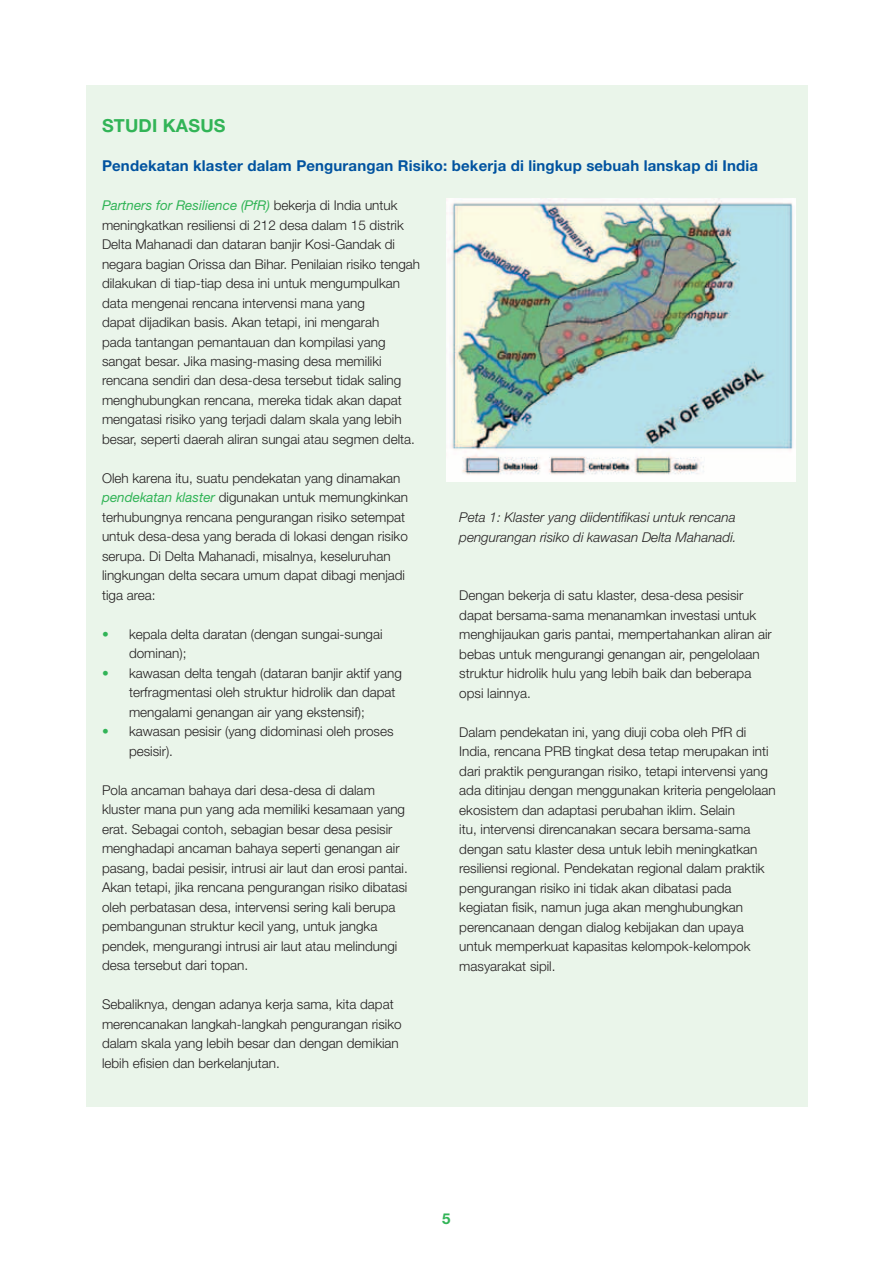
<style>
.page{position:relative;width:893px;height:1263px;background:#fff}
.page>*{position:absolute;margin:0;border:0;box-sizing:border-box;transform-origin:0 0}
.t1{font:700 18px "Helvetica Neue LT Std";letter-spacing:.01em;color:#32b457}
.t2{font:700 15px "Helvetica Neue LT Std";letter-spacing:.01em;color:#0153a0}
.t3{font:700 15px "Helvetica Neue LT Std";color:#32b457}
.t4{font:300 13.5px/19.5px "Helvetica Neue LT Std";color:#231f20}
.t5{font:italic 300 13.5px/19.5px "Helvetica Neue LT Std";color:#231f20}
.s1{font-weight:400;font-style:italic;color:#32b457}
.s2{color:#32b457}
</style>
<div class="page">
<div style="left:86px;top:86px;width:721px;height:1021px;background:#eaf5ea"></div>
<img style="left:446px;top:199px;width:349px;height:283px">
<h1 class="t1" style="left:102px;top:114px;width:125px">STUDI KASUS</h1>
<p class="t2" style="left:102px;top:156px;width:658px">Pendekatan klaster dalam Pengurangan Risiko: bekerja di lingkup sebuah lanskap di India</p>
<p class="t4" style="left:102px;top:195px;width:320px"><span class="s1">Partners for Resilience (PfR)</span> bekerja di India untuk meningkatkan resiliensi di 212 desa dalam 15 distrik Delta Mahanadi dan dataran banjir Kosi-Gandak di negara bagian Orissa dan Bihar. Penilaian risiko tengah dilakukan di tiap-tiap desa ini untuk mengumpulkan data mengenai rencana intervensi mana yang<br>dapat dijadikan basis. Akan tetapi, ini mengarah<br>pada tantangan pemantauan dan kompilasi yang sangat besar. Jika masing-masing desa memiliki rencana sendiri dan desa-desa tersebut tidak saling menghubungkan rencana, mereka tidak akan dapat mengatasi risiko yang terjadi dalam skala yang lebih besar, seperti daerah aliran sungai atau segmen delta.</p>
<p class="t4" style="left:102px;top:468px;width:308px">Oleh karena itu, suatu pendekatan yang dinamakan <span class="s1">pendekatan klaster</span> digunakan untuk memungkinkan terhubungnya rencana pengurangan risiko setempat untuk desa-desa yang berada di lokasi dengan risiko serupa. Di Delta Mahanadi, misalnya, keseluruhan lingkungan delta secara umum dapat dibagi menjadi tiga area:</p>
<p class="t4" style="left:129px;top:624px;width:255px;text-indent:-27px"><span class="s2">•</span> kepala delta daratan (dengan sungai-sungai dominan);</p>
<p class="t4" style="left:129px;top:663px;width:274px;text-indent:-27px"><span class="s2">•</span> kawasan delta tengah (dataran banjir aktif yang terfragmentasi oleh struktur hidrolik dan dapat mengalami genangan air yang ekstensif);</p>
<p class="t4" style="left:129px;top:722px;width:266px;text-indent:-27px"><span class="s2">•</span> kawasan pesisir (yang didominasi oleh proses pesisir).</p>
<p class="t4" style="left:102px;top:780px;width:307px">Pola ancaman bahaya dari desa-desa di dalam kluster mana pun yang ada memiliki kesamaan yang erat. Sebagai contoh, sebagian besar desa pesisir menghadapi ancaman bahaya seperti genangan air pasang, badai pesisir, intrusi air laut dan erosi pantai.<br>Akan tetapi, jika rencana pengurangan risiko dibatasi oleh perbatasan desa, intervensi sering kali berupa pembangunan struktur kecil yang, untuk jangka pendek, mengurangi intrusi air laut atau melindungi desa tersebut dari topan.</p>
<p class="t4" style="left:102px;top:994px;width:301px">Sebaliknya, dengan adanya kerja sama, kita dapat merencanakan langkah-langkah pengurangan risiko dalam skala yang lebih besar dan dengan demikian lebih efisien dan berkelanjutan.</p>
<p class="t5" style="left:459px;top:507px;width:279px">Peta 1: Klaster yang diidentifikasi untuk rencana pengurangan risiko di kawasan Delta Mahanadi.</p>
<p class="t4" style="left:459px;top:585px;width:314px">Dengan bekerja di satu klaster, desa-desa pesisir dapat bersama-sama menanamkan investasi untuk menghijaukan garis pantai, mempertahankan aliran air bebas untuk mengurangi genangan air, pengelolaan struktur hidrolik hulu yang lebih baik dan beberapa opsi lainnya.</p>
<p class="t4" style="left:459px;top:722px;width:318px">Dalam pendekatan ini, yang diuji coba oleh PfR di India, rencana PRB tingkat desa tetap merupakan inti dari praktik pengurangan risiko, tetapi intervensi yang ada ditinjau dengan menggunakan kriteria pengelolaan ekosistem dan adaptasi perubahan iklim. Selain<br>itu, intervensi direncanakan secara bersama-sama dengan satu klaster desa untuk lebih meningkatkan resiliensi regional. Pendekatan regional dalam praktik pengurangan risiko ini tidak akan dibatasi pada kegiatan fisik, namun juga akan menghubungkan perencanaan dengan dialog kebijakan dan upaya untuk memperkuat kapasitas kelompok-kelompok masyarakat sipil.</p>
<p class="t3" style="left:442px;top:1209px;width:10px">5</p>
</div>
